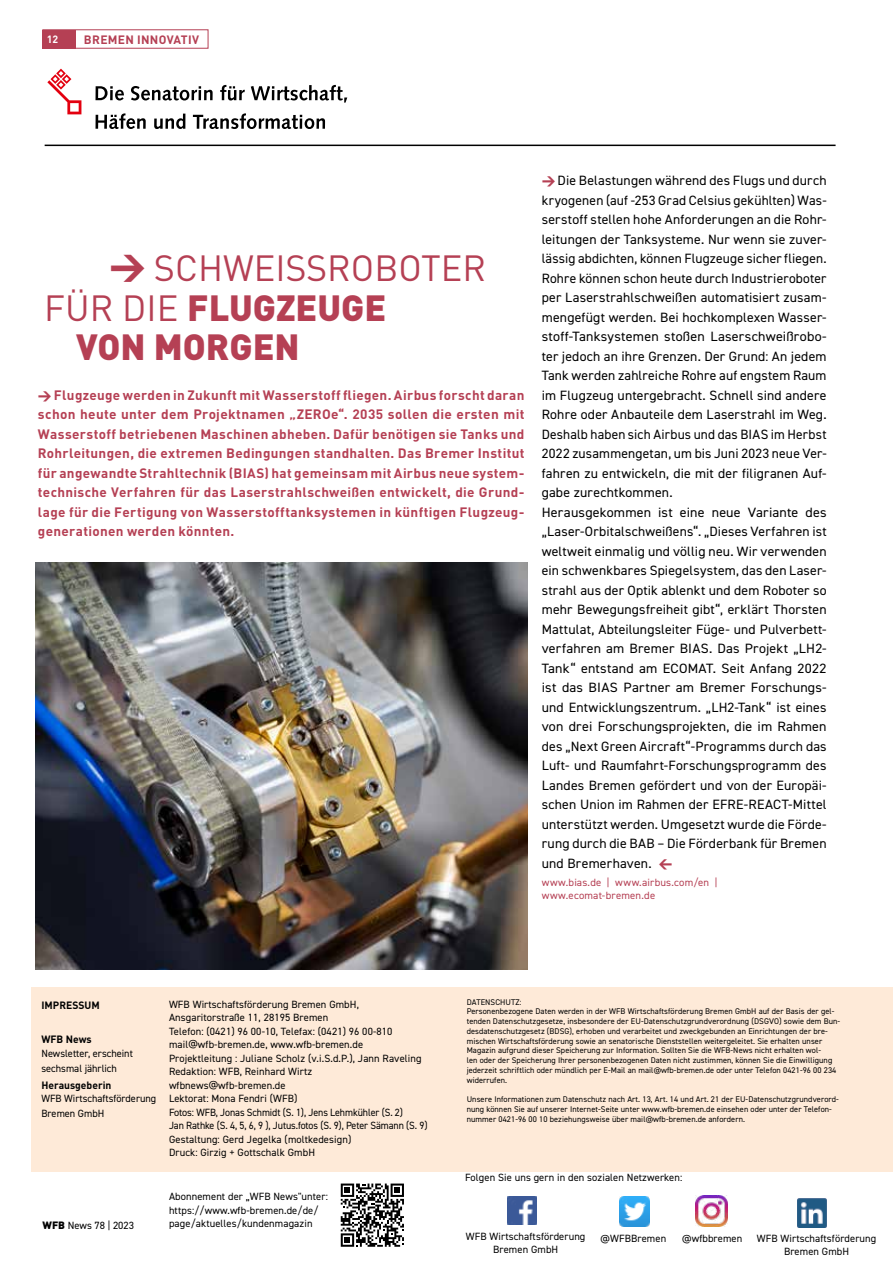
<style>
.page{position:relative;width:893px;height:1263px;background:#fff}
.page>*{position:absolute;margin:0;border:0;box-sizing:border-box;transform-origin:0 0}
.t1{font:900 36px "DIN";color:#b54054}
.t2{font:36px "DIN";color:#b54054}
.t3{font:13.5px/19.5px "DIN2014";letter-spacing:.01em;color:#000}
.t4{font:700 13.5px/19.5px "DIN";letter-spacing:.02em;color:#b54054;text-align:justify}
.t5{font:700 12px "DIN";letter-spacing:.025em;color:#b54054}
.t6{font:10.5px/13.5px "DIN2014";letter-spacing:.01em;color:#000}
.t7{font:10.5px/13.5px "DIN2014";letter-spacing:.02em;color:#b54054}
.t8{font:700 10.5px "DIN";color:#000}
.t9{font:700 10.5px "DIN";color:#fff}
.t10{font:8.25px/9.8px "DIN2014";letter-spacing:.01em;color:#000}
.s1{font-family:"DIN Black Expert"}
.s2{font-weight:400}
.s3{font-family:"DIN Black Expert";font-weight:400}
.s4{font-family:"DIN2014"}
.s5{font-family:"DIN Black Expert";color:#b54054}
.s6{font-family:"DIN";font-weight:900}
</style>
<div class="page">
<div style="left:43px;top:30px;width:33px;height:18px;background:#b54054"></div>
<div style="left:43px;top:29px;width:165px;height:20px;border:1px solid #b54054"></div>
<div style="left:31px;top:987px;width:862px;height:184px;background:#feead8"></div>
<img style="left:508px;top:1196px;width:28px;height:28px">
<img style="left:619px;top:1196px;width:31px;height:30px">
<img style="left:797px;top:1198px;width:30px;height:30px">
<img style="left:696px;top:1195px;width:31px;height:32px">
<hr style="left:45px;top:145px;width:791px;height:1px;background:#000">
<svg style="left:47px;top:69px;width:34px;height:45px"></svg>
<svg style="left:96px;top:86px;width:28px;height:14px"></svg>
<svg style="left:131px;top:86px;width:82px;height:14px"></svg>
<svg style="left:220px;top:85px;width:25px;height:15px"></svg>
<svg style="left:251px;top:85px;width:96px;height:18px"></svg>
<svg style="left:96px;top:113px;width:50px;height:16px"></svg>
<svg style="left:154px;top:114px;width:31px;height:15px"></svg>
<svg style="left:193px;top:113px;width:132px;height:16px"></svg>
<img style="left:36px;top:562px;width:491px;height:408px">
<svg style="left:341px;top:1183px;width:63px;height:64px"></svg>
<p class="t9" style="left:47px;top:32px;width:13px">12</p>
<p class="t5" style="left:84px;top:32px;width:117px">BREMEN INNOVATIV</p>
<h1 class="t2" style="left:109px;top:246px;width:378px"><span class="s1">W</span> SCHWEISSROBOTER</h1>
<h1 class="t1" style="left:44px;top:284px;width:344px"><span class="s2">FÜR DIE</span> FLUGZEUGE</h1>
<h1 class="t1" style="left:76px;top:323px;width:225px">VON MORGEN</h1>
<p class="t4" style="left:38px;top:385px;width:488px"><span class="s3">W</span> Flugzeuge werden in Zukunft mit Wasserstoff fliegen. Airbus forscht daran schon heute unter dem Projektnamen „ZEROe<span class="s4">“</span>. 2035 sollen die ersten mit Wasserstoff betriebenen Maschinen abheben. Dafür benötigen sie Tanks und Rohrleitungen, die extremen Bedingungen standhalten. Das Bremer Institut für angewandte Strahltechnik (BIAS) hat gemeinsam mit Airbus neue system&shy;technische Verfahren für das Laserstrahlschweißen entwickelt, die Grund&shy;lage für die Fertigung von Wasserstofftanksystemen in künftigen Flugzeug&shy;generationen werden könnten.</p>
<p class="t3" style="left:542px;top:171px;width:286px"><span class="s5">W</span> Die Belastungen während des Flugs und durch kryogenen (auf -253 Grad Celsius gekühlten) Was&shy;serstoff stellen hohe Anforderungen an die Rohr&shy;leitungen der Tanksysteme. Nur wenn sie zuver&shy;lässig abdichten, können Flugzeuge sicher fliegen.<br>Rohre können schon heute durch Industrieroboter per Laserstrahlschweißen automatisiert zusam&shy;mengefügt werden. Bei hochkomplexen Wasser&shy;stoff-Tanksystemen stoßen Laserschweißrobo&shy;ter jedoch an ihre Grenzen. Der Grund: An jedem Tank werden zahlreiche Rohre auf engstem Raum im Flugzeug untergebracht. Schnell sind andere Rohre oder Anbauteile dem Laserstrahl im Weg.<br>Deshalb haben sich Airbus und das BIAS im Herbst 2022 zusammengetan, um bis Juni 2023 neue Ver&shy;fahren zu entwickeln, die mit der filigranen Auf&shy;gabe zurechtkommen.<br>Herausgekommen ist eine neue Variante des „Laser-Orbitalschweißens“. „Dieses Verfahren ist weltweit einmalig und völlig neu. Wir verwenden ein schwenkbares Spiegelsystem, das den Laser&shy;strahl aus der Optik ablenkt und dem Roboter so mehr Bewegungsfreiheit gibt“, erklärt Thorsten Mattulat, Abteilungsleiter Füge- und Pulverbett&shy;verfahren am Bremer BIAS. Das Projekt „LH2- Tank“ entstand am ECOMAT. Seit Anfang 2022 ist das BIAS Partner am Bremer Forschungs&shy;und Entwicklungszentrum. „LH2-Tank“ ist eines von drei Forschungsprojekten, die im Rahmen des „Next Green Aircraft“-Programms durch das Luft- und Raumfahrt-Forschungsprogramm des Landes Bremen gefördert und von der Europäi&shy;schen Union im Rahmen der EFRE-REACT-Mittel unterstützt werden. Umgesetzt wurde die Förde&shy;rung durch die BAB – Die Förderbank für Bremen und Bremerhaven. <span class="s5">V</span></p>
<p class="t7" style="left:542px;top:875px;width:177px">www.bias.de | www.airbus.com/en | www.ecomat-bremen.de</p>
<p class="t8" style="left:41px;top:998px;width:60px">IMPRESSUM</p>
<p class="t8" style="left:41px;top:1032px;width:52px">WFB News</p>
<p class="t6" style="left:41px;top:1046px;width:93px;line-height:14.2px">Newsletter, erscheint sechsmal jährlich</p>
<p class="t8" style="left:41px;top:1078px;width:71px">Herausgeberin</p>
<p class="t6" style="left:41px;top:1091px;width:116px;line-height:14.2px">WFB Wirtschaftsförderung<br>Bremen GmbH</p>
<p class="t6" style="left:43px;top:1218px;width:93px"><span class="s6">WFB</span> News 78 | 2023</p>
<p class="t6" style="left:169px;top:997px;width:260px">WFB Wirtschaftsförderung Bremen GmbH, Ansgaritorstraße 11, 28195 Bremen<br>Telefon: (0421) 96 00-10, Telefax: (0421) 96 00-810 mail@wfb-bremen.de, www.wfb-bremen.de Projektleitung : Juliane Scholz (v.i.S.d.P.), Jann Raveling Redaktion: WFB, Reinhard Wirtz wfbnews@wfb-bremen.de<br>Lektorat: Mona Fendri (WFB)<br>Fotos: WFB, Jonas Schmidt (S. 1), Jens Lehmkühler (S. 2)<br>Jan Rathke (S. 4, 5, 6, 9 ), Jutus.fotos (S. 9), Peter Sämann (S. 9)<br>Gestaltung: Gerd Jegelka (moltkedesign)<br>Druck: Girzig + Gottschalk GmbH</p>
<p class="t10" style="left:467px;top:997px;width:375px">DATENSCHUTZ:<br>Personenbezogene Daten werden in der WFB Wirtschaftsförderung Bremen GmbH auf der Basis der gel&shy;tenden Datenschutzgesetze, insbesondere der EU-Datenschutzgrundverordnung (DSGVO) sowie dem Bun&shy;desdatenschutzgesetz (BDSG), erhoben und verarbeitet und zweckgebunden an Einrichtungen der bre&shy;mischen Wirtschaftsförderung sowie an senatorische Dienststellen weitergeleitet. Sie erhalten unser Magazin aufgrund dieser Speicherung zur Information. Sollten Sie die WFB-News nicht erhalten wol-<br>len oder der Speicherung Ihrer personenbezogenen Daten nicht zustimmen, können Sie die Einwilligung jederzeit schriftlich oder mündlich per E-Mail an mail@wfb-bremen.de oder unter Telefon 0421-96 00 234 widerrufen.</p>
<p class="t10" style="left:467px;top:1094px;width:374px">Unsere Informationen zum Datenschutz nach Art. 13, Art. 14 und Art. 21 der EU-Datenschutzgrundverord&shy;nung können Sie auf unserer Internet-Seite unter www.wfb-bremen.de einsehen oder unter der Telefon&shy;nummer 0421-96 00 10 beziehungsweise über mail@wfb-bremen.de anfordern.</p>
<p class="t6" style="left:169px;top:1190px;width:160px">Abonnement der „WFB News"unter: https://www.wfb-bremen.de/de/ page/aktuelles/kundenmagazin</p>
<p class="t6" style="left:465px;top:1170px;width:219px">Folgen Sie uns gern in den sozialen Netzwerken:</p>
<p class="t6" style="left:466px;top:1229px;width:121px;text-align:center">WFB Wirtschaftsförderung<br>Bremen GmbH</p>
<p class="t6" style="left:600px;top:1232px;width:67px">@WFBBremen</p>
<p class="t6" style="left:757px;top:1231px;width:121px;text-align:center">WFB Wirtschaftsförderung<br>Bremen GmbH</p>
<p class="t6" style="left:682px;top:1231px;width:62px">@wfbbremen</p>
</div>
